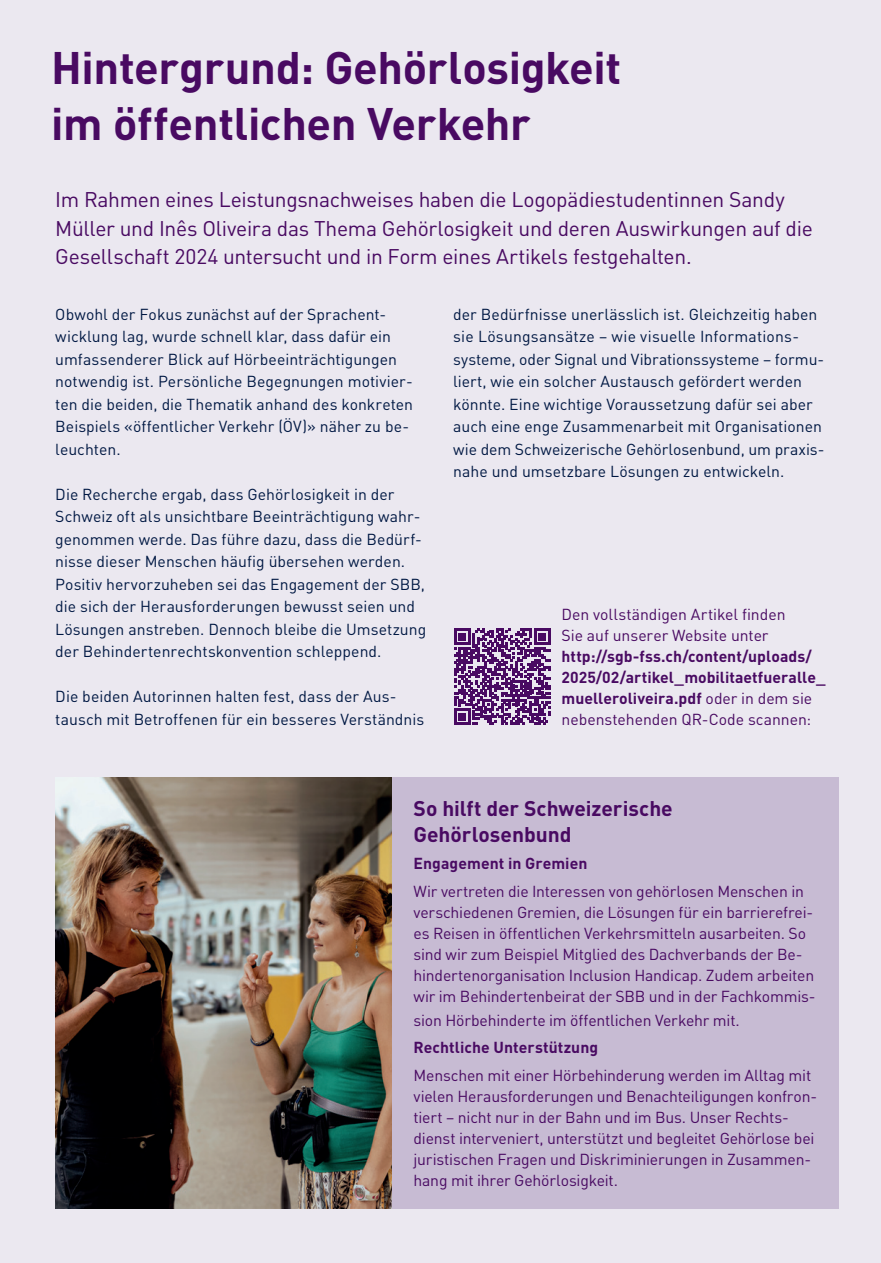
<style>
.page{position:relative;width:881px;height:1263px;background:#fff}
.page>*{position:absolute;margin:0;border:0;box-sizing:border-box;transform-origin:0 0}
.t1{font:700 45px/56.2px "DINOT";letter-spacing:-.01em;color:#490a62}
.t2{font:21px/28.5px "DINOT";letter-spacing:-.015em;color:#490a62}
.t3{font:700 21px/26.2px "DINOT";color:#490a62}
.t4{font:15.75px/22.5px "DINOT";letter-spacing:.005em;color:#001843}
.t5{font:15.75px/21px "DINOT";letter-spacing:-.01em;color:#490a62}
.t6{font:700 15.75px/21px "DINOT";letter-spacing:.005em;color:#490a62}
.s1{font-weight:400}
</style>
<div class="page">
<div style="left:0;top:0;width:880px;height:1263px;background:#ebe8f0"></div>
<img style="left:55px;top:777px;width:337px;height:431px">
<div style="left:392px;top:777px;width:446px;height:432px;background:#c7bbd3"></div>
<svg style="left:454px;top:628px;width:96px;height:97px"></svg>
<h1 class="t1" style="left:51px;top:37px;width:571px">Hintergrund: Gehörlosigkeit im öffentlichen Verkehr</h1>
<h2 class="t2" style="left:55px;top:185px;width:758px">Im Rahmen eines Leistungsnachweises haben die Logopädiestudentinnen Sandy<br>Müller und Inês Oliveira das Thema Gehörlosigkeit und deren Auswirkungen auf die<br>Gesellschaft 2024 untersucht und in Form eines Artikels festgehalten.</h2>
<p class="t4" style="left:55px;top:302px;width:359px">Obwohl der Fokus zunächst auf der Sprachent&shy;wicklung lag, wurde schnell klar, dass dafür ein umfassenderer Blick auf Hörbeeinträchtigungen notwendig ist. Persönliche Begegnungen motivier&shy;ten die beiden, die Thematik anhand des konkreten Beispiels «öffentlicher Verkehr (ÖV)» näher zu be&shy;leuchten.</p>
<p class="t4" style="left:55px;top:482px;width:372px">Die Recherche ergab, dass Gehörlosigkeit in der Schweiz oft als unsichtbare Beeinträchtigung wahr&shy;genommen werde. Das führe dazu, dass die Bedürf&shy;nisse dieser Menschen häufig übersehen werden.<br>Positiv hervorzuheben sei das Engagement der SBB, die sich der Herausforderungen bewusst seien und Lösungen anstreben. Dennoch bleibe die Umsetzung der Behindertenrechtskonvention schleppend.</p>
<p class="t4" style="left:55px;top:685px;width:370px">Die beiden Autorinnen halten fest, dass der Aus&shy;tausch mit Betroffenen für ein besseres Verständnis</p>
<p class="t4" style="left:453px;top:302px;width:372px">der Bedürfnisse unerlässlich ist. Gleichzeitig haben sie Lösungsansätze – wie visuelle Informations&shy;systeme, oder Signal und Vibrationssysteme – formu&shy;liert, wie ein solcher Austausch gefördert werden könnte. Eine wichtige Voraussetzung dafür sei aber auch eine enge Zusammenarbeit mit Organisationen wie dem Schweizerische Gehörlosenbund, um praxis&shy;nahe und umsetzbare Lösungen zu entwickeln.</p>
<p class="t5" style="left:561px;top:603px;width:225px">Den vollständigen Artikel finden<br>Sie auf unserer Website unter</p>
<p class="t6" style="left:561px;top:645px;width:265px">http://sgb-fss.ch/content/uploads/ 2025/02/artikel_mobilitaetfueralle_ muelleroliveira.pdf <span class="s1">oder in dem sie nebenstehenden QR-Code scannen:</span></p>
<h2 class="t3" style="left:413px;top:794px;width:261px">So hilft der Schweizerische<br>Gehörlosenbund</h2>
<p class="t6" style="left:413px;top:852px;width:175px">Engagement in Gremien</p>
<p class="t5" style="left:413px;top:880px;width:403px">Wir vertreten die Interessen von gehörlosen Menschen in verschiedenen Gremien, die Lösungen für ein barrierefrei&shy;es Reisen in öffentlichen Verkehrsmitteln ausarbeiten. So sind wir zum Beispiel Mitglied des Dachverbands der Be&shy;hindertenorganisation Inclusion Handicap. Zudem arbeiten wir im Behindertenbeirat der SBB und in der Fachkommis-</p>
<p class="t5" style="left:413px;top:1009px;width:327px">sion Hörbehinderte im öffentlichen Verkehr mit.</p>
<p class="t6" style="left:413px;top:1036px;width:186px">Rechtliche Unterstützung</p>
<p class="t5" style="left:413px;top:1064px;width:405px">Menschen mit einer Hörbehinderung werden im Alltag mit vielen Herausforderungen und Benachteiligungen konfron&shy;tiert – nicht nur in der Bahn und im Bus. Unser Rechts&shy;dienst interveniert, unterstützt und begleitet Gehörlose bei juristischen Fragen und Diskriminierungen in Zusammen&shy;hang mit ihrer Gehörlosigkeit.</p>
</div>
